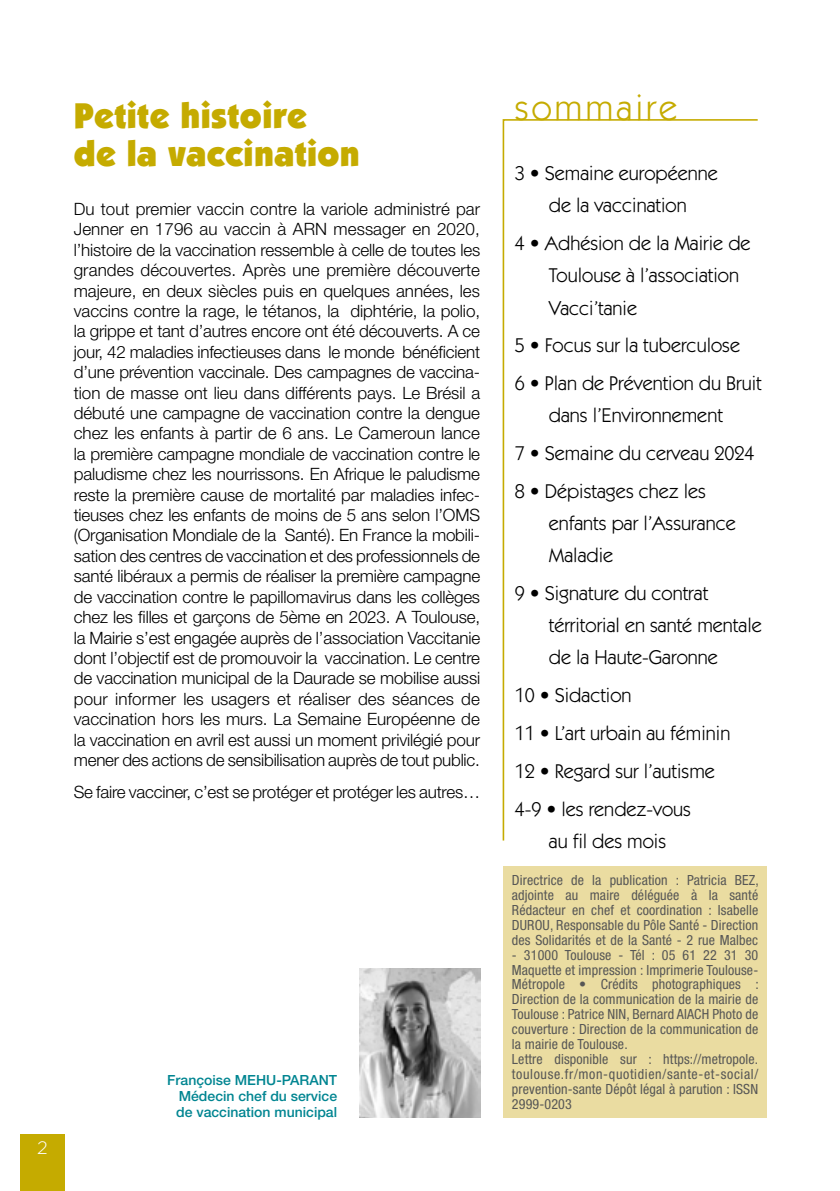
<style>
.page{position:relative;width:840px;height:1191px;background:#fff}
.page>*{position:absolute;margin:0;border:0;box-sizing:border-box;transform-origin:0 0}
.t1{font:900 36px/38px "ITC Kabel Std";letter-spacing:.01em;color:#c5ab00}
.t2{font:36px "ITC Kabel Std";letter-spacing:.08em;color:#c5ab00}
.t3{font:20px/32.2px "ITC Kabel Std";color:#000}
.t4{font:300 18px "Gotham";color:#fff}
.t5{font:300 17px/20.4px "Helvetica Neue LT Std";letter-spacing:-.015em;color:#000;text-align:justify}
.t6{font:condensed 14px/15px "Helvetica Neue LT Std";letter-spacing:.01em;color:#575756;text-align:justify}
.t7{font:500 14px/16px "Helvetica Neue LT Std";color:#008591;text-align:justify}
</style>
<div class="page">
<div style="left:20px;top:1134px;width:45px;height:57px;background:#c5ab00"></div>
<div style="left:503px;top:866px;width:263px;height:251px;background:#eadca1"></div>
<img style="left:359px;top:969px;width:121px;height:148px">
<svg style="left:502px;top:119px;width:256px;height:722px"></svg>
<h1 class="t1" style="left:74px;top:96px;width:287px">Petite histoire<br>de la vaccination</h1>
<p class="t5" style="left:74px;top:198px;width:408px">Du tout premier vaccin contre la variole administré par Jenner en 1796 au vaccin à ARN messager en 2020, l’histoire de la vaccination ressemble à celle de toutes les grandes découvertes. Après une première découverte majeure, en deux siècles puis en quelques années, les vaccins contre la rage, le tétanos, la diphtérie, la polio, la grippe et tant d’autres encore ont été découverts. A ce jour, 42 maladies infectieuses dans le monde bénéficient d’une prévention vaccinale. Des campagnes de vaccina&shy;tion de masse ont lieu dans différents pays. Le Brésil a débuté une campagne de vaccination contre la dengue chez les enfants à partir de 6 ans. Le Cameroun lance la première campagne mondiale de vaccination contre le paludisme chez les nourrissons. En Afrique le paludisme reste la première cause de mortalité par maladies infec&shy;tieuses chez les enfants de moins de 5 ans selon l’OMS (Organisation Mondiale de la Santé). En France la mobili&shy;sation des centres de vaccination et des professionnels de santé libéraux a permis de réaliser la première campagne de vaccination contre le papillomavirus dans les collèges chez les filles et garçons de 5ème en 2023. A Toulouse, la Mairie s’est engagée auprès de l’association Vaccitanie dont l’objectif est de promouvoir la vaccination. Le centre de vaccination municipal de la Daurade se mobilise aussi pour informer les usagers et réaliser des séances de vaccination hors les murs. La Semaine Européenne de la vaccination en avril est aussi un moment privilégié pour mener des actions de sensibilisation auprès de tout public.</p>
<p class="t5" style="left:74px;top:781px;width:407px">Se faire vacciner, c’est se protéger et protéger les autres…</p>
<p class="t4" style="left:37px;top:1136px;width:12px">2</p>
<p class="t7" style="left:176px;top:1071px;width:162px;text-indent:-9px">Françoise MEHU-PARANT Médecin chef du service de vaccination municipal</p>
<h1 class="t2" style="left:514px;top:86px;width:164px">sommaire</h1>
<p class="t3" style="left:514px;top:157px;width:204px;text-align:center">3 • Semaine européenne de la vaccination</p>
<p class="t3" style="left:548px;top:227px;width:203px;text-indent:-34px">4 • Adhésion de la Mairie de<br>Toulouse à l’association<br>Vacci’tanie</p>
<p class="t3" style="left:514px;top:327px;width:248px;line-height:37.8px">5 • Focus sur la tuberculose<br>6 • Plan de Prévention du Bruit</p>
<p class="t3" style="left:514px;top:397px;width:241px;line-height:37.8px;text-indent:34px">dans l’Environnement<br>7 • Semaine du cerveau 2024<br>8 • Dépistages chez les</p>
<p class="t3" style="left:548px;top:507px;width:188px">enfants par l’Assurance<br>Maladie</p>
<p class="t3" style="left:548px;top:577px;width:214px;text-indent:-34px">9 • Signature du contrat térritorial en santé mentale de la Haute-Garonne</p>
<p class="t3" style="left:514px;top:676px;width:217px;line-height:37.8px">10 • Sidaction<br>11 • L’art urbain au féminin<br>12 • Regard sur l’autisme<br>4-9 • les rendez-vous</p>
<p class="t3" style="left:548px;top:825px;width:119px">au fil des mois</p>
<p class="t6" style="left:511px;top:872px;width:248px">Directrice de la publication : Patricia BEZ, adjointe au maire déléguée à la santé Rédacteur en chef et coordination : Isabelle DUROU, Responsable du Pôle Santé - Direction des Solidarités et de la Santé - 2 rue Malbec</p>
<p class="t6" style="left:511px;top:947px;width:248px;text-align:left">- 31000 Toulouse - Tél : 05 61 22 31 30<br>Maquette et impression : Imprimerie Toulouse-Métropole • Crédits photographiques :<br>Direction de la communication de la mairie de Toulouse : Patrice NIN, Bernard AIACH Photo de couverture : Direction de la communication de la mairie de Toulouse.<br>Lettre disponible sur : https://metropole. toulouse.fr/mon-quotidien/sante-et-social/ prevention-sante Dépôt légal à parution : ISSN 2999-0203</p>
</div>
